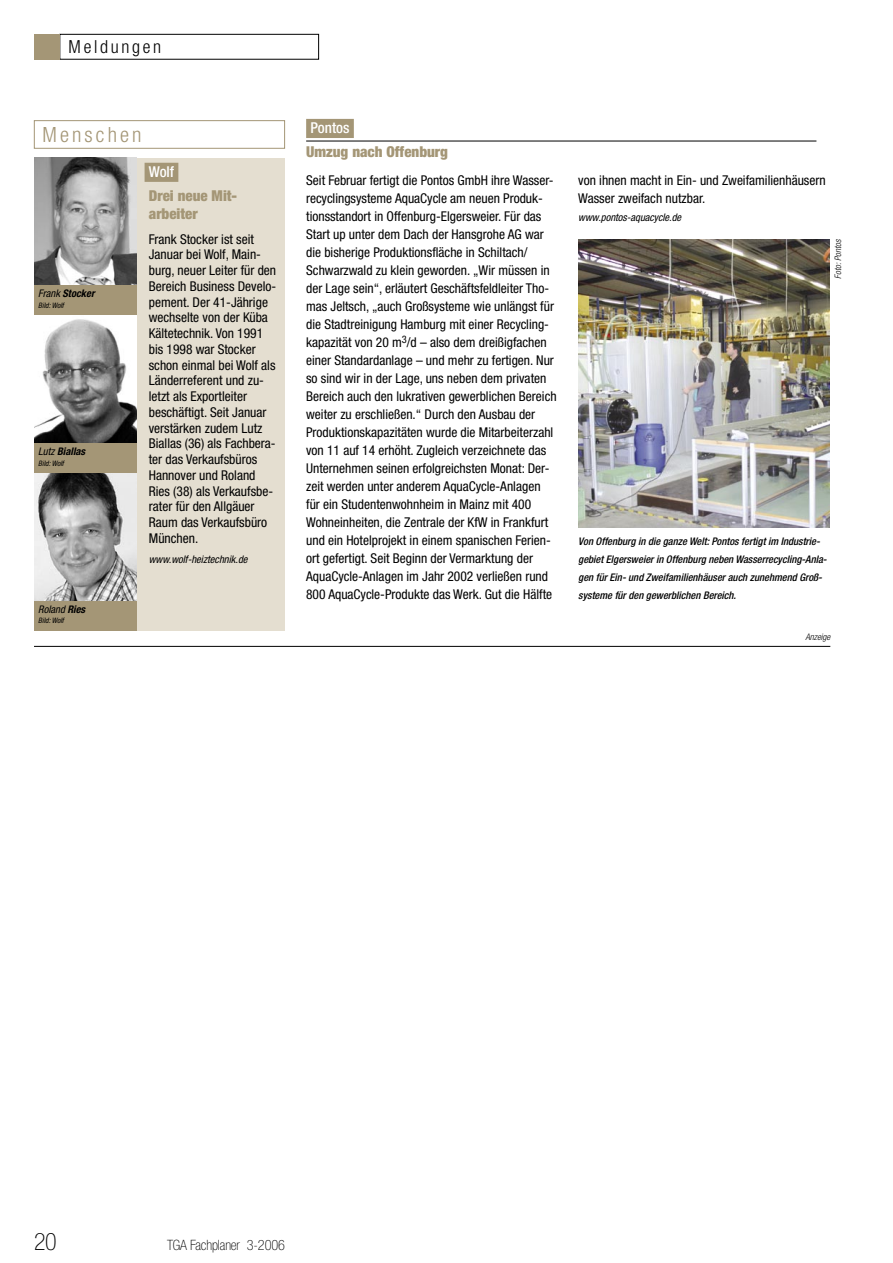
<style>
.page{position:relative;width:893px;height:1263px;background:#fff}
.page>*{position:absolute;margin:0;border:0;box-sizing:border-box;transform-origin:0 0}
.t1{font:100 condensed 24px "Helvetica Neue LT Std";color:#000}
.N_TGA_P3_Text{font:300 condensed 21px "Helvetica Neue LT Std";letter-spacing:.15em;color:#a49676}
.t2{font:300 condensed 18px "Helvetica Neue LT Std";letter-spacing:.15em;color:#000}
.N_TGA_Menschen_HL{font:900 condensed 15px/18px "Helvetica Neue LT Std";color:#a49676}
.N_TGA_P2_Headline{font:900 condensed 15px "Helvetica Neue LT Std";color:#a49676}
.N_TGA_P1_Firma{font:500 condensed 15px "Helvetica Neue LT Std";color:#fff}
.t3{font:100 condensed 14.25px "Helvetica Neue LT Std";letter-spacing:-.01em;color:#000}
.N_TGA_P3_Text-2{font:condensed 13.5px/18px "Helvetica Neue LT Std";color:#000}
.N_TGA_P4_Adresse{font:condensed 13.5px/15.8px "Helvetica Neue LT Std";color:#000}
.N_TGA_BU_m{font:italic 500 condensed 10.5px/18px "Helvetica Neue LT Std";color:#000}
.N_TGA_P4_Adresse-2{font:italic condensed 10.5px "Helvetica Neue LT Std";color:#000}
.N_TGA_Menschen_Vorname{font:italic 700 condensed 10.5px "Helvetica Neue LT Std";color:#000}
.N_TGA_Menschen_Vorname-2{font:italic condensed 10.5px "Helvetica Neue LT Std";color:#000}
.N_TGA_Foto{font:italic 300 condensed 9px "Helvetica Neue LT Std";color:#000}
.N_TGA_Menschen_Foto{font:italic condensed 7.5px "Helvetica Neue LT Std";color:#000}
.N_TGA_Menschen_Vorname-3{font:italic condensed 7.5px "Helvetica Neue LT Std";color:#000}
.s1{font-weight:400}
.s2{font-weight:700}
</style>
<div class="page">
<img style="left:578px;top:240px;width:251px;height:287px">
<hr style="left:34px;top:646px;width:796px;height:1px;background:#000">
<div style="left:60px;top:34px;width:259px;height:26px;border:1px solid #000"></div>
<div style="left:34px;top:34px;width:26px;height:26px;background:#a49676"></div>
<div style="left:34px;top:158px;width:251px;height:473px;background:#e4ded0"></div>
<div style="left:34px;top:120px;width:251px;height:29px;border:1px solid #a49676"></div>
<div style="left:145px;top:163px;width:33px;height:19px;background:#a49676"></div>
<img style="left:34px;top:158px;width:102px;height:127px">
<div style="left:34px;top:285px;width:102px;height:30px;background:#a49676"></div>
<img style="left:34px;top:316px;width:102px;height:128px">
<div style="left:34px;top:444px;width:102px;height:29px;background:#a49676"></div>
<img style="left:34px;top:473px;width:102px;height:128px">
<div style="left:34px;top:601px;width:102px;height:30px;background:#a49676"></div>
<div style="left:306px;top:119px;width:48px;height:19px;background:#a49676"></div>
<hr style="left:306px;top:141px;width:510px;height:1px;background:#000">
<h3 class="t2" style="left:69px;top:37px;width:94px">Meldungen</h3>
<p class="N_TGA_P3_Text" style="left:43px;top:123px;width:101px">Menschen</p>
<p class="N_TGA_Menschen_Vorname" style="left:38px;top:287px;width:58px"><span class="s1">Frank</span> Stocker</p>
<p class="N_TGA_Menschen_Foto" style="left:38px;top:301px;width:27px">Bild: Wolf</p>
<p class="N_TGA_Menschen_Vorname" style="left:38px;top:445px;width:49px"><span class="s1">Lutz</span> Biallas</p>
<p class="N_TGA_Menschen_Vorname-3" style="left:38px;top:459px;width:27px">Bild: Wolf</p>
<p class="N_TGA_P1_Firma" style="left:149px;top:163px;width:27px">Wolf</p>
<p class="N_TGA_Menschen_HL" style="left:149px;top:187px;width:90px">Drei neue Mit&shy;arbeiter</p>
<p class="N_TGA_P4_Adresse" style="left:149px;top:231px;width:129px">Frank Stocker ist seit<br>Januar bei Wolf, Main&shy;burg, neuer Leiter für den<br>Bereich Business Develo&shy;pement. Der 41-Jährige wechselte von der Küba<br>Kältetechnik. Von 1991 bis 1998 war Stocker schon einmal bei Wolf als<br>Länderreferent und zu&shy;letzt als Exportleiter beschäftigt. Seit Januar verstärken zudem Lutz<br>Biallas (36) als Fachbera&shy;ter das Verkaufsbüros<br>Hannover und Roland<br>Ries (38) als Verkaufsbe&shy;rater für den Allgäuer<br>Raum das Verkaufsbüro<br>München.</p>
<p class="N_TGA_P4_Adresse-2" style="left:149px;top:553px;width:100px">www.wolf-heiztechnik.de</p>
<p class="N_TGA_Menschen_Vorname-2" style="left:38px;top:603px;width:49px">Roland <span class="s2">Ries</span></p>
<p class="N_TGA_Menschen_Foto" style="left:38px;top:616px;width:27px">Bild: Wolf</p>
<p class="N_TGA_P1_Firma" style="left:310px;top:119px;width:41px">Pontos</p>
<p class="N_TGA_P2_Headline" style="left:306px;top:143px;width:143px">Umzug nach Offenburg</p>
<p class="N_TGA_P3_Text-2" style="left:306px;top:171px;width:252px">Seit Februar fertigt die Pontos GmbH ihre Wasser&shy;recyclingsysteme AquaCycle am neuen Produk&shy;tionsstandort in Offenburg-Elgersweier. Für das Start up unter dem Dach der Hansgrohe AG war die bisherige Produktionsfläche in Schiltach/ Schwarzwald zu klein geworden. „Wir müssen in der Lage sein“, erläutert Geschäftsfeldleiter Tho&shy;mas Jeltsch, „auch Großsysteme wie unlängst für die Stadtreinigung Hamburg mit einer Recycling&shy;kapazität von 20 m<sup>3</sup>/d – also dem dreißigfachen einer Standardanlage – und mehr zu fertigen. Nur so sind wir in der Lage, uns neben dem privaten Bereich auch den lukrativen gewerblichen Bereich weiter zu erschließen.“ Durch den Ausbau der Produktionskapazitäten wurde die Mitarbeiterzahl von 11 auf 14 erhöht. Zugleich verzeichnete das Unternehmen seinen erfolgreichsten Monat: Der&shy;zeit werden unter anderem AquaCycle-Anlagen für ein Studentenwohnheim in Mainz mit 400<br>Wohneinheiten, die Zentrale der KfW in Frankfurt und ein Hotelprojekt in einem spanischen Ferien&shy;ort gefertigt. Seit Beginn der Vermarktung der AquaCycle-Anlagen im Jahr 2002 verließen rund 800 AquaCycle-Produkte das Werk. Gut die Hälfte</p>
<p class="N_TGA_P3_Text-2" style="left:578px;top:171px;width:249px">von ihnen macht in Ein- und Zweifamilienhäusern<br>Wasser zweifach nutzbar.</p>
<p class="N_TGA_P4_Adresse-2" style="left:578px;top:212px;width:104px">www.pontos-aquacycle.de</p>
<p class="N_TGA_Foto" style="left:833px;top:279px;width:41px;rotate:-90deg">Foto: Pontos</p>
<p class="N_TGA_BU_m" style="left:578px;top:533px;width:250px">Von Offenburg in die ganze Welt: Pontos fertigt im Industrie&shy;gebiet Elgersweier in Offenburg neben Wasserrecycling-Anla&shy;gen für Ein- und Zweifamilienhäuser auch zunehmend Groß&shy;systeme für den gewerblichen Bereich.</p>
<p class="N_TGA_Foto" style="left:805px;top:632px;width:26px">Anzeige</p>
<h1 class="t1" style="left:34px;top:1228px;width:24px">20</h1>
<p class="t3" style="left:167px;top:1237px;width:119px">TGA Fachplaner 3-2006</p>
</div>
